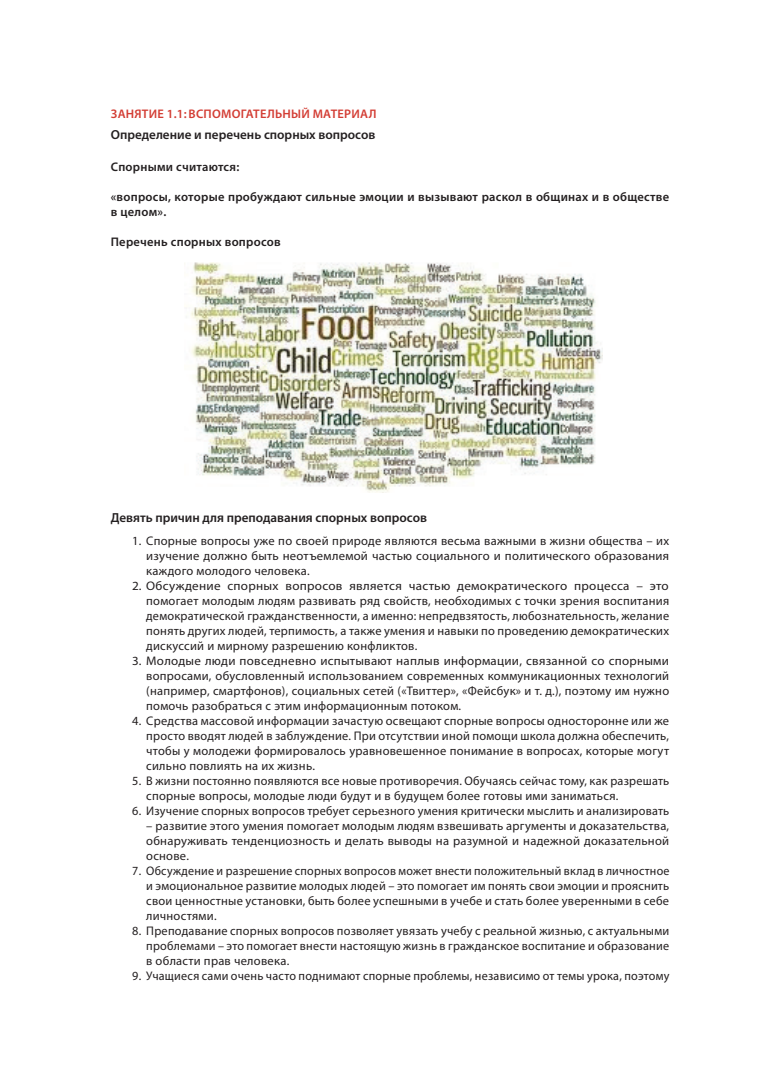
<style>
.page{position:relative;width:780px;height:1088px;background:#fff}
.page>*{position:absolute;margin:0;border:0;box-sizing:border-box;transform-origin:0 0}
.t1{font:600 13.12px "Myriad Pro";color:#231f20}
.t2{font:12.5px/15px "Myriad Pro";letter-spacing:.02em;color:#231f20;text-align:justify}
.t3{font:12.5px/15px "Myriad Pro";letter-spacing:.02em;color:#231f20;text-align:justify;scale:1.05 1}
.t4{font:12.5px/15px "Myriad Pro";letter-spacing:.02em;color:#231f20;text-align:justify;scale:1.04 1}
.t5{font:12.5px/15px "Myriad Pro";letter-spacing:.02em;color:#231f20;text-align:justify;scale:.96 1}
.t6{font:600 12.5px/15px "Myriad Pro";letter-spacing:.02em;color:#231f20}
.t7{font:600 12.5px "Myriad Pro";letter-spacing:.02em;color:#d33d34}
</style>
<div class="page">
<img style="left:184px;top:262px;width:418px;height:230px">
<p class="t7" style="left:111px;top:106px;width:267px">ЗАНЯТИЕ 1.1: ВСПОМОГАТЕЛЬНЫЙ МАТЕРИАЛ</p>
<p class="t1" style="left:111px;top:127px;width:266px">Определение и перечень спорных вопросов</p>
<p class="t6" style="left:111px;top:159px;width:130px">Спорными считаются:</p>
<p class="t6" style="left:111px;top:189px;width:560px">«вопросы, которые пробуждают сильные эмоции и вызывают раскол в общинах и в обществе в целом».</p>
<p class="t6" style="left:111px;top:234px;width:171px">Перечень спорных вопросов</p>
<p class="t1" style="left:111px;top:510px;width:318px">Девять причин для преподавания спорных вопросов</p>
<p class="t2" style="left:146px;top:533px;width:524px;text-indent:-14px">1. Спорные вопросы уже по своей природе являются весьма важными в жизни общества – их изучение должно быть неотъемлемой частью социального и политического образования каждого молодого человека.</p>
<p class="t3" style="left:146px;top:578px;width:499px;text-indent:-14px">2. Обсуждение спорных вопросов является частью демократического процесса – это помогает молодым людям развивать ряд свойств, необходимых с точки зрения воспитания демократической гражданственности, а именно: непредвзятость, любознательность, желание понять других людей, терпимость, а также умения и навыки по проведению демократических дискуссий и мирному разрешению конфликтов.</p>
<p class="t4" style="left:146px;top:653px;width:504px;text-indent:-14px">3. Молодые люди повседневно испытывают наплыв информации, связанной со спорными вопросами, обусловленный использованием современных коммуникационных технологий (например, смартфонов), социальных сетей («Твиттер», «Фейсбук» и т. д.), поэтому им нужно помочь разобраться с этим информационным потоком.</p>
<p class="t2" style="left:146px;top:713px;width:524px;text-indent:-14px">4. Средства массовой информации зачастую освещают спорные вопросы односторонне или же просто вводят людей в заблуждение. При отсутствии иной помощи школа должна обеспечить, чтобы у молодежи формировалось уравновешенное понимание в вопросах, которые могут сильно повлиять на их жизнь.</p>
<p class="t2" style="left:146px;top:773px;width:524px;text-indent:-14px">5. В жизни постоянно появляются все новые противоречия. Обучаясь сейчас тому, как разрешать спорные вопросы, молодые люди будут и в будущем более готовы ими заниматься.</p>
<p class="t2" style="left:132px;top:803px;width:539px">6. Изучение спорных вопросов требует серьезного умения критически мыслить и анализировать</p>
<p class="t2" style="left:146px;top:818px;width:524px">– развитие этого умения помогает молодым людям взвешивать аргументы и доказательства, обнаруживать тенденциозность и делать выводы на разумной и надежной доказательной основе.</p>
<p class="t5" style="left:146px;top:863px;width:546px;text-indent:-14px">7. Обсуждение и разрешение спорных вопросов может внести положительный вклад в личностное и эмоциональное развитие молодых людей – это помогает им понять свои эмоции и прояснить свои ценностные установки, быть более успешными в учебе и стать более уверенными в себе личностями.</p>
<p class="t2" style="left:146px;top:923px;width:524px;text-indent:-14px">8. Преподавание спорных вопросов позволяет увязать учебу с реальной жизнью, с актуальными проблемами – это помогает внести настоящую жизнь в гражданское воспитание и образование в области прав человека.</p>
<p class="t2" style="left:132px;top:968px;width:539px">9. Учащиеся сами очень часто поднимают спорные проблемы, независимо от темы урока, поэтому</p>
</div>
